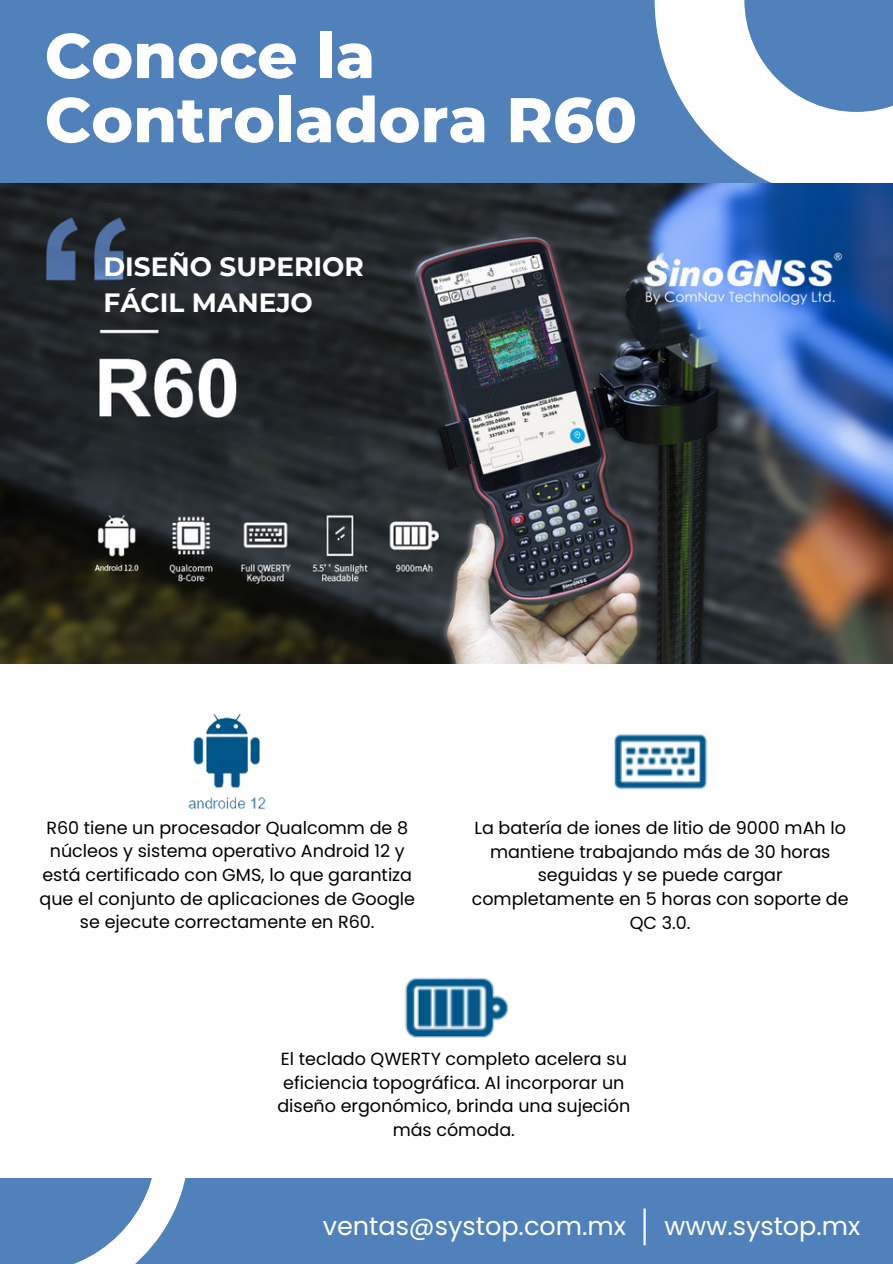
<style>
.page{position:relative;width:893px;height:1264px;background:#fff}
.page>*{position:absolute;margin:0;border:0;box-sizing:border-box;transform-origin:0 0}
.t1{font:800 63px "Montserrat";color:#fff}
.t2{font:700 26.4px "Montserrat";color:#fff}
.t3{font:25.5px "Poppins";color:#fff}
.t4{font:17.55px/23.7px "Poppins";color:#000;text-align:center}
</style>
<div class="page">
<div style="left:0;top:0;width:892px;height:184px;background:#5081bb"></div>
<svg style="left:654px;top:0;width:238px;height:183px;fill:#fff"></svg>
<div style="left:0;top:1177px;width:892px;height:86px;background:#5081bb"></div>
<svg style="left:0;top:1177px;width:189px;height:86px"></svg>
<img style="left:188px;top:713px;width:78px;height:97px">
<img style="left:0;top:183px;width:892px;height:481px">
<img style="left:613px;top:734px;width:95px;height:56px">
<img style="left:405px;top:977px;width:104px;height:61px">
<hr style="left:643px;top:1208px;width:2px;height:37px;background:#fff">
<p class="t1" style="left:45px;top:17px;width:332px">Conoce la</p>
<p class="t1" style="left:45px;top:81px;width:594px">Controladora R60</p>
<p class="t2" style="left:103px;top:250px;width:262px">DISEÑO SUPERIOR</p>
<p class="t2" style="left:103px;top:286px;width:211px">FÁCIL MANEJO</p>
<p class="t4" style="left:39px;top:815px;width:377px">R60 tiene un procesador Qualcomm de 8 núcleos y sistema operativo Android 12 y está certificado con GMS, lo que garantiza que el conjunto de aplicaciones de Google se ejecute correctamente en R60.</p>
<p class="t4" style="left:471px;top:816px;width:378px">La batería de iones de litio de 9000 mAh lo mantiene trabajando más de 30 horas seguidas y se puede cargar completamente en 5 horas con soporte de<br>QC 3.0.</p>
<p class="t4" style="left:277px;top:1047px;width:354px">El teclado QWERTY completo acelera su eficiencia topográfica. Al incorporar un diseño ergonómico, brinda una sujeción más cómoda.</p>
<p class="t3" style="left:322px;top:1207px;width:305px">ventas@systop.com.mx</p>
<p class="t3" style="left:664px;top:1207px;width:197px">www.systop.mx</p>
</div>
